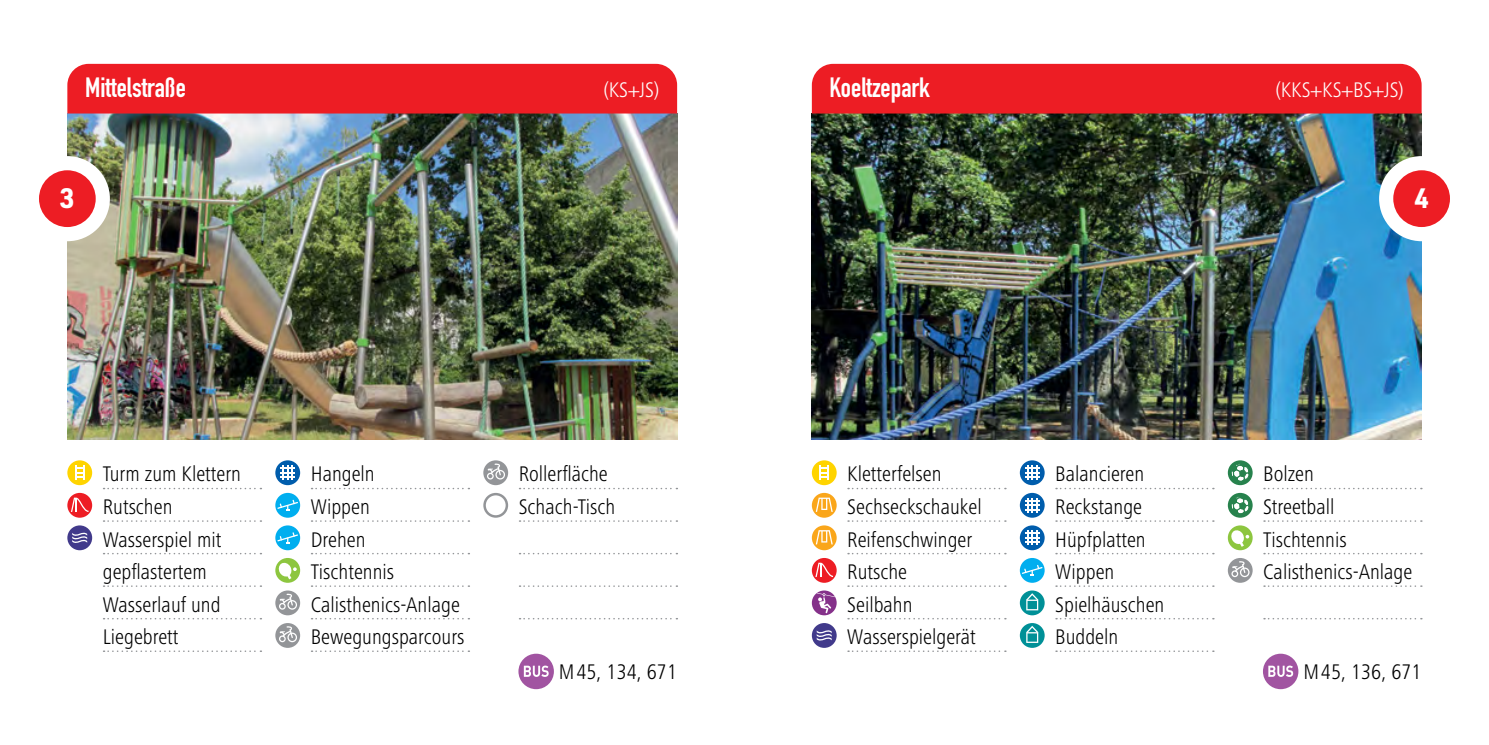
<style>
.page{position:relative;width:1489px;height:745px;background:#fff}
.page>*{position:absolute;margin:0;border:0;box-sizing:border-box;transform-origin:0 0}
.t1{font:700 27.5px "DIN Condensed";color:#fff}
.t2{font:700 27.5px "URWDIN";color:#fff}
.t3{font:300 condensed 22px/32.5px "Frutiger Next Pro";color:#000}
.t4{font:300 condensed 22px "Frutiger Next Pro";color:#fff}
</style>
<div class="page">
<img style="left:811px;top:113px;width:610px;height:326px">
<div style="left:811px;top:64px;width:610px;height:49px;background:#ed1d24"></div>
<svg style="left:848px;top:487px;width:157px;height:2px"></svg>
<svg style="left:848px;top:520px;width:157px;height:1px"></svg>
<svg style="left:848px;top:552px;width:157px;height:2px"></svg>
<svg style="left:848px;top:585px;width:157px;height:1px"></svg>
<svg style="left:848px;top:618px;width:157px;height:1px"></svg>
<svg style="left:848px;top:650px;width:157px;height:1px"></svg>
<div style="left:811px;top:460px;width:25px;height:25px;background:#ffd400;border-radius:50%"></div>
<svg style="left:819px;top:465px;width:9px;height:15px"></svg>
<svg style="left:811px;top:492px;width:25px;height:25px"></svg>
<svg style="left:815px;top:497px;width:17px;height:14px"></svg>
<svg style="left:811px;top:525px;width:25px;height:25px"></svg>
<svg style="left:815px;top:530px;width:17px;height:14px"></svg>
<svg style="left:811px;top:557px;width:25px;height:25px"></svg>
<svg style="left:815px;top:562px;width:18px;height:14px"></svg>
<svg style="left:811px;top:590px;width:25px;height:25px"></svg>
<svg style="left:816px;top:592px;width:19px;height:20px"></svg>
<svg style="left:811px;top:622px;width:25px;height:25px"></svg>
<svg style="left:816px;top:629px;width:15px;height:12px"></svg>
<svg style="left:1055px;top:487px;width:158px;height:2px"></svg>
<svg style="left:1055px;top:520px;width:158px;height:1px"></svg>
<svg style="left:1055px;top:552px;width:158px;height:2px"></svg>
<svg style="left:1055px;top:585px;width:158px;height:1px"></svg>
<svg style="left:1055px;top:618px;width:158px;height:1px"></svg>
<svg style="left:1055px;top:650px;width:158px;height:1px"></svg>
<div style="left:1019px;top:460px;width:25px;height:25px;background:#005dac;border-radius:50%"></div>
<svg style="left:1025px;top:465px;width:14px;height:15px"></svg>
<svg style="left:1019px;top:492px;width:25px;height:25px"></svg>
<svg style="left:1024px;top:497px;width:15px;height:15px"></svg>
<div style="left:1019px;top:525px;width:25px;height:25px;background:#005dac;border-radius:50%"></div>
<svg style="left:1025px;top:530px;width:14px;height:15px"></svg>
<svg style="left:1019px;top:557px;width:25px;height:25px"></svg>
<svg style="left:1021px;top:564px;width:21px;height:11px"></svg>
<svg style="left:1019px;top:590px;width:25px;height:25px"></svg>
<svg style="left:1026px;top:592px;width:12px;height:18px"></svg>
<svg style="left:1019px;top:622px;width:25px;height:25px"></svg>
<svg style="left:1026px;top:625px;width:12px;height:17px"></svg>
<svg style="left:1263px;top:487px;width:158px;height:2px"></svg>
<svg style="left:1263px;top:520px;width:158px;height:1px"></svg>
<svg style="left:1263px;top:552px;width:158px;height:2px"></svg>
<svg style="left:1263px;top:585px;width:158px;height:1px"></svg>
<svg style="left:1263px;top:618px;width:158px;height:1px"></svg>
<svg style="left:1227px;top:460px;width:25px;height:25px"></svg>
<svg style="left:1230px;top:463px;width:19px;height:19px"></svg>
<svg style="left:1227px;top:492px;width:25px;height:25px"></svg>
<svg style="left:1230px;top:496px;width:19px;height:18px"></svg>
<svg style="left:1227px;top:525px;width:25px;height:25px"></svg>
<svg style="left:1230px;top:529px;width:19px;height:17px"></svg>
<svg style="left:1227px;top:557px;width:25px;height:25px"></svg>
<svg style="left:1231px;top:560px;width:18px;height:16px"></svg>
<div style="left:1262px;top:653px;width:36px;height:35px;background:#a154a1;border-radius:50%"></div>
<svg style="left:1268px;top:665px;width:24px;height:11px"></svg>
<svg style="left:104px;top:487px;width:157px;height:2px"></svg>
<svg style="left:104px;top:520px;width:157px;height:1px"></svg>
<svg style="left:104px;top:553px;width:157px;height:1px"></svg>
<svg style="left:104px;top:585px;width:157px;height:1px"></svg>
<svg style="left:104px;top:618px;width:157px;height:1px"></svg>
<svg style="left:104px;top:650px;width:157px;height:1px"></svg>
<div style="left:67px;top:460px;width:25px;height:25px;background:#ffd400;border-radius:50%"></div>
<svg style="left:75px;top:465px;width:9px;height:15px"></svg>
<svg style="left:67px;top:492px;width:25px;height:25px"></svg>
<svg style="left:71px;top:497px;width:18px;height:14px"></svg>
<div style="left:67px;top:525px;width:25px;height:25px;background:#413a8b;border-radius:50%"></div>
<svg style="left:72px;top:532px;width:15px;height:11px"></svg>
<svg style="left:311px;top:487px;width:158px;height:2px"></svg>
<svg style="left:311px;top:520px;width:158px;height:1px"></svg>
<svg style="left:311px;top:553px;width:158px;height:1px"></svg>
<svg style="left:311px;top:585px;width:158px;height:1px"></svg>
<svg style="left:311px;top:618px;width:158px;height:1px"></svg>
<svg style="left:311px;top:650px;width:158px;height:1px"></svg>
<div style="left:275px;top:460px;width:25px;height:25px;background:#005dac;border-radius:50%"></div>
<svg style="left:280px;top:465px;width:15px;height:15px"></svg>
<div style="left:275px;top:492px;width:25px;height:25px;background:#00aeef;border-radius:50%"></div>
<svg style="left:277px;top:499px;width:21px;height:11px"></svg>
<div style="left:275px;top:525px;width:25px;height:25px;background:#00aeef;border-radius:50%"></div>
<svg style="left:277px;top:532px;width:21px;height:11px"></svg>
<svg style="left:275px;top:557px;width:25px;height:25px"></svg>
<svg style="left:278px;top:561px;width:19px;height:18px"></svg>
<div style="left:275px;top:590px;width:25px;height:25px;background:#939598;border-radius:50%"></div>
<svg style="left:279px;top:593px;width:18px;height:16px"></svg>
<svg style="left:275px;top:622px;width:25px;height:25px"></svg>
<svg style="left:279px;top:625px;width:18px;height:16px"></svg>
<svg style="left:519px;top:487px;width:158px;height:2px"></svg>
<svg style="left:519px;top:520px;width:158px;height:1px"></svg>
<svg style="left:519px;top:553px;width:158px;height:1px"></svg>
<svg style="left:519px;top:585px;width:158px;height:1px"></svg>
<svg style="left:519px;top:618px;width:158px;height:1px"></svg>
<div style="left:483px;top:460px;width:25px;height:25px;background:#939598;border-radius:50%"></div>
<svg style="left:487px;top:463px;width:18px;height:16px"></svg>
<div style="left:483px;top:492px;width:25px;height:25px;border:2px solid #939598;border-radius:50%"></div>
<div style="left:518px;top:653px;width:36px;height:35px;background:#a154a1;border-radius:50%"></div>
<svg style="left:524px;top:665px;width:24px;height:11px"></svg>
<img style="left:67px;top:113px;width:610px;height:326px">
<div style="left:67px;top:64px;width:610px;height:49px;background:#ed1d24"></div>
<div style="left:1378px;top:156px;width:85px;height:85px;background:#fff;border-radius:50%"></div>
<div style="left:1393px;top:170px;width:56px;height:57px;background:#ed1d24;border-radius:50%"></div>
<div style="left:25px;top:156px;width:85px;height:85px;background:#fff;border-radius:50%"></div>
<div style="left:39px;top:170px;width:57px;height:57px;background:#ed1d24;border-radius:50%"></div>
<p class="t1" style="left:85px;top:69px;width:102px">Mittelstraße</p>
<p class="t4" style="left:603px;top:77px;width:57px">(KS+JS)</p>
<p class="t1" style="left:829px;top:69px;width:102px">Koeltzepark</p>
<p class="t4" style="left:1275px;top:77px;width:130px">(KKS+KS+BS+JS)</p>
<p class="t2" style="left:60px;top:180px;width:16px">3</p>
<p class="t2" style="left:1413px;top:180px;width:16px">4</p>
<p class="t3" style="left:103px;top:457px;width:140px">Turm zum Klettern<br>Rutschen<br>Wasserspiel mit gepflastertem<br>Wasserlauf und<br>Liegebrett</p>
<p class="t3" style="left:311px;top:457px;width:155px">Hangeln<br>Wippen<br>Drehen<br>Tischtennis<br>Calisthenics-Anlage<br>Bewegungsparcours</p>
<p class="t3" style="left:519px;top:457px;width:98px">Rollerfläche<br>Schach-Tisch</p>
<p class="t3" style="left:559px;top:655px;width:120px">M 45, 134, 671</p>
<p class="t3" style="left:847px;top:457px;width:136px">Kletterfelsen<br>Sechseckschaukel<br>Reifenschwinger<br>Rutsche<br>Seilbahn<br>Wasserspielgerät</p>
<p class="t3" style="left:1055px;top:457px;width:111px">Balancieren<br>Reckstange<br>Hüpfplatten<br>Wippen<br>Spielhäuschen<br>Buddeln</p>
<p class="t3" style="left:1263px;top:457px;width:151px">Bolzen<br>Streetball<br>Tischtennis<br>Calisthenics-Anlage</p>
<p class="t3" style="left:1303px;top:655px;width:120px">M 45, 136, 671</p>
</div>
